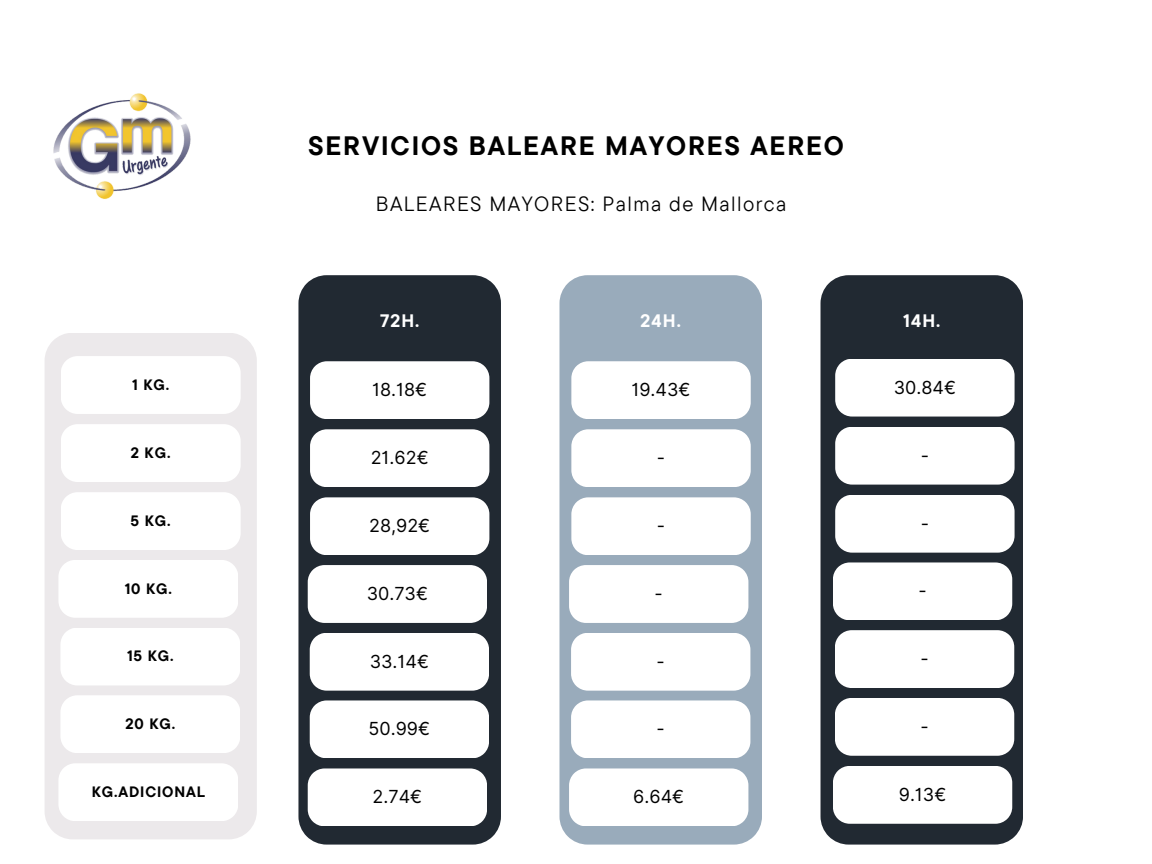
<style>
.page{position:relative;width:1152px;height:864px;background:#fff}
.page>*{position:absolute;margin:0;border:0;box-sizing:border-box;transform-origin:0 0}
.t1{font:700 26.55px "TT Commons Pro";letter-spacing:.07em;color:#000}
.t2{font:20.55px "TT Commons Pro";letter-spacing:.07em;color:#000}
.t3{font:18px "Inter";color:#000}
.t4{font:700 18px "TT Commons Pro";letter-spacing:.06em;color:#fff}
.t5{font:700 15px "TT Commons Pro";letter-spacing:.06em;color:#000}
</style>
<div class="page">
<svg style="left:298px;top:275px;width:203px;height:570px;background:#2a313a"></svg>
<div style="left:310px;top:297px;width:179px;height:46px;background:#212932"></div>
<div style="left:559px;top:275px;width:203px;height:570px;background:#99abbb"></div>
<div style="left:571px;top:297px;width:179px;height:46px;background:#99abbb"></div>
<div style="left:821px;top:275px;width:202px;height:570px;background:#212932"></div>
<div style="left:832px;top:297px;width:179px;height:46px;background:#212932"></div>
<div style="left:45px;top:333px;width:212px;height:506px;background:#ece9eb"></div>
<svg style="left:61px;top:356px;width:180px;height:58px"></svg>
<svg style="left:61px;top:424px;width:180px;height:58px"></svg>
<svg style="left:61px;top:492px;width:180px;height:58px"></svg>
<svg style="left:310px;top:361px;width:179px;height:58px"></svg>
<svg style="left:571px;top:361px;width:180px;height:58px"></svg>
<svg style="left:310px;top:429px;width:179px;height:58px"></svg>
<svg style="left:571px;top:429px;width:180px;height:58px"></svg>
<svg style="left:310px;top:497px;width:179px;height:58px"></svg>
<svg style="left:571px;top:497px;width:180px;height:58px"></svg>
<img style="left:53px;top:93px;width:138px;height:106px">
<svg style="left:58px;top:560px;width:180px;height:58px"></svg>
<svg style="left:308px;top:565px;width:179px;height:58px"></svg>
<svg style="left:569px;top:565px;width:179px;height:58px"></svg>
<svg style="left:60px;top:628px;width:180px;height:57px"></svg>
<svg style="left:310px;top:633px;width:179px;height:58px"></svg>
<svg style="left:571px;top:633px;width:179px;height:58px"></svg>
<svg style="left:60px;top:695px;width:180px;height:58px"></svg>
<svg style="left:310px;top:700px;width:179px;height:58px"></svg>
<svg style="left:571px;top:700px;width:179px;height:58px"></svg>
<svg style="left:58px;top:763px;width:180px;height:58px"></svg>
<svg style="left:308px;top:768px;width:179px;height:58px"></svg>
<svg style="left:569px;top:768px;width:179px;height:58px"></svg>
<svg style="left:835px;top:359px;width:179px;height:58px"></svg>
<svg style="left:835px;top:427px;width:179px;height:58px"></svg>
<svg style="left:835px;top:495px;width:179px;height:58px"></svg>
<svg style="left:833px;top:562px;width:179px;height:58px"></svg>
<svg style="left:835px;top:630px;width:179px;height:58px"></svg>
<svg style="left:835px;top:698px;width:179px;height:58px"></svg>
<svg style="left:833px;top:766px;width:179px;height:58px"></svg>
<h4 class="t1" style="left:308px;top:128px;width:537px">SERVICIOS BALEARE MAYORES AEREO</h4>
<h4 class="t2" style="left:376px;top:191px;width:412px">BALEARES MAYORES: Palma de Mallorca</h4>
<p class="t4" style="left:380px;top:309px;width:41px">72H.</p>
<h1 class="t4" style="left:641px;top:309px;width:42px">24H.</h1>
<h2 class="t4" style="left:903px;top:309px;width:39px">14H.</h2>
<p class="t5" style="left:132px;top:375px;width:39px">1 KG.</p>
<p class="t3" style="left:372px;top:379px;width:57px">18.18€</p>
<p class="t3" style="left:631px;top:379px;width:61px">19.43€</p>
<h4 class="t3" style="left:894px;top:376px;width:64px">30.84€</h4>
<p class="t5" style="left:131px;top:443px;width:41px">2 KG.</p>
<p class="t3" style="left:371px;top:447px;width:59px">21.62€</p>
<p class="t3" style="left:657px;top:447px;width:10px">-</p>
<p class="t3" style="left:921px;top:444px;width:10px">-</p>
<p class="t5" style="left:131px;top:511px;width:42px">5 KG.</p>
<h3 class="t3" style="left:369px;top:515px;width:63px">28,92€</h3>
<h4 class="t3" style="left:657px;top:515px;width:10px">-</h4>
<p class="t3" style="left:921px;top:512px;width:10px">-</p>
<h4 class="t5" style="left:125px;top:579px;width:49px">10 KG.</h4>
<h4 class="t3" style="left:367px;top:583px;width:63px">30.73€</h4>
<h4 class="t3" style="left:655px;top:583px;width:10px">-</h4>
<h3 class="t5" style="left:127px;top:646px;width:48px">15 KG.</h3>
<h4 class="t3" style="left:370px;top:650px;width:61px">33.14€</h4>
<p class="t3" style="left:657px;top:650px;width:10px">-</p>
<p class="t5" style="left:125px;top:714px;width:51px">20 KG.</p>
<p class="t3" style="left:369px;top:718px;width:63px">50.99€</p>
<p class="t3" style="left:657px;top:718px;width:10px">-</p>
<p class="t5" style="left:92px;top:782px;width:115px">KG.ADICIONAL</p>
<h4 class="t3" style="left:373px;top:786px;width:51px">2.74€</h4>
<h3 class="t3" style="left:633px;top:786px;width:52px">6.64€</h3>
<p class="t3" style="left:918px;top:580px;width:10px">-</p>
<p class="t3" style="left:920px;top:648px;width:10px">-</p>
<p class="t3" style="left:920px;top:715px;width:10px">-</p>
<h4 class="t3" style="left:899px;top:783px;width:49px">9.13€</h4>
</div>
